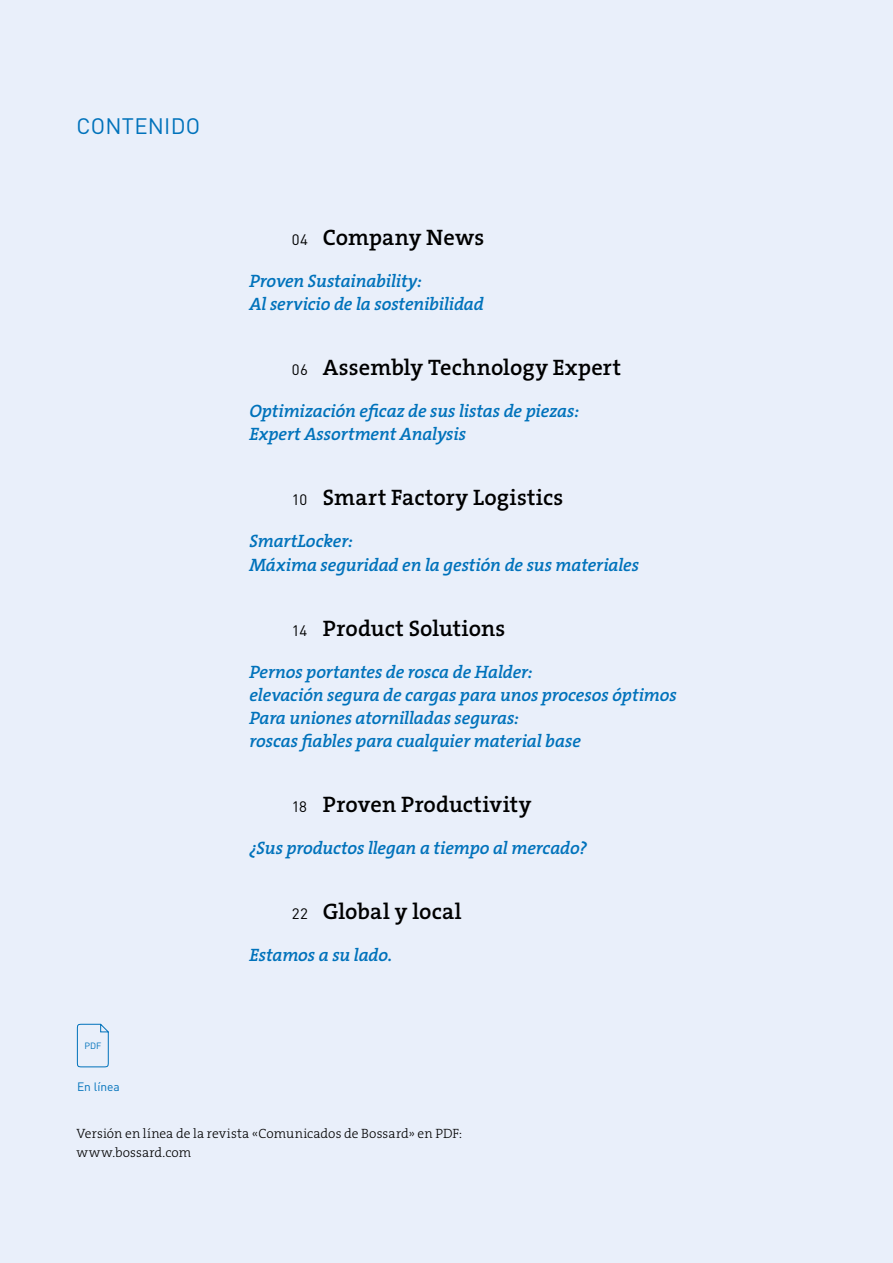
<style>
.page{position:relative;width:893px;height:1263px;background:#e9effa}
.page>*{position:absolute;margin:0;border:0;box-sizing:border-box;transform-origin:0 0}
.t1{font:22.5px "The Serif HP6 Se Bld";letter-spacing:.005em;color:#000}
.t2{font:22.2px "DINOT";letter-spacing:.01em;color:#0072bb}
.t3{font:18px/23.2px "The Serif HP6 Se Bld IT";letter-spacing:-.005em;color:#0072bb}
.t4{font:13.5px/18.6px "The Serif HP3 Lig";letter-spacing:.005em;color:#000}
.t5{font:12px "DINOT";color:#0072bb}
.t6{font:9px "DINOT";color:#0072bb}
.s1{font-family:"DINOT";font-size:15px}
</style>
<div class="page">
<svg style="left:77px;top:1023px;width:32px;height:44px"></svg>
<p class="t2" style="left:77px;top:111px;width:125px">CONTENIDO</p>
<p class="t6" style="left:85px;top:1039px;width:18px">PDF</p>
<p class="t5" style="left:77px;top:1078px;width:44px">En línea</p>
<p class="t1" style="left:292px;top:223px;width:194px"><span class="s1">04</span> Company News</p>
<p class="t3" style="left:249px;top:270px;width:236px">Proven Sustainability:<br>Al servicio de la sostenibilidad</p>
<p class="t1" style="left:292px;top:353px;width:331px"><span class="s1">06</span> Assembly Technology Expert</p>
<p class="t3" style="left:249px;top:400px;width:331px">Optimización eficaz de sus listas de piezas:<br>Expert Assortment Analysis</p>
<p class="t1" style="left:292px;top:483px;width:273px"><span class="s1">10</span> Smart Factory Logistics</p>
<p class="t3" style="left:249px;top:530px;width:391px">SmartLocker:<br>Máxima seguridad en la gestión de sus materiales</p>
<p class="t1" style="left:292px;top:613px;width:215px"><span class="s1">14</span> Product Solutions</p>
<p class="t3" style="left:249px;top:660px;width:429px">Pernos portantes de rosca de Halder:<br>elevación segura de cargas para unos procesos óptimos Para uniones atornilladas seguras:<br>roscas fiables para cualquier material base</p>
<p class="t1" style="left:292px;top:790px;width:241px"><span class="s1">18</span> Proven Productivity</p>
<p class="t3" style="left:249px;top:837px;width:339px">¿Sus productos llegan a tiempo al mercado?</p>
<p class="t1" style="left:292px;top:897px;width:171px"><span class="s1">22</span> Global y local</p>
<p class="t3" style="left:249px;top:944px;width:144px">Estamos a su lado.</p>
<p class="t4" style="left:77px;top:1125px;width:387px">Versión en línea de la revista «Comunicados de Bossard» en PDF: www.bossard.com</p>
</div>
